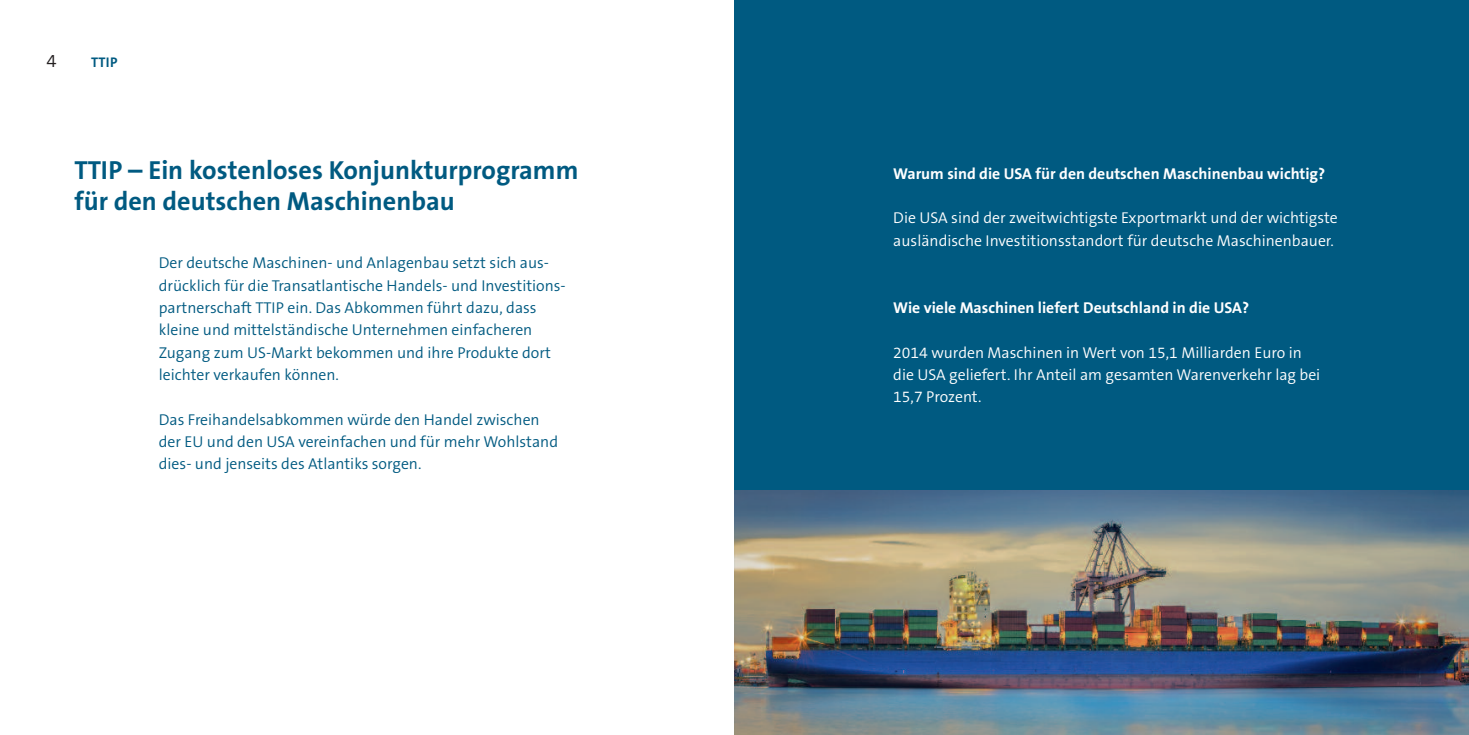
<style>
.page{position:relative;width:1469px;height:735px;background:#fff}
.page>*{position:absolute;margin:0;border:0;box-sizing:border-box;transform-origin:0 0}
.t1{font:700 26.25px/31.5px "The Sans B7";color:#005a81}
.t2{font:300 18.38px "The Sans B4";color:#231f20}
.t3{font:300 15.75px/22.4px "The Sans B4";color:#005a81}
.t4{font:300 15.75px/22.4px "The Sans B4";color:#fff}
.t5{font:700 15.75px "The Sans B7";color:#fff}
.t6{font:700 14px "The Sans B7";color:#005a81}
</style>
<div class="page">
<div style="left:734px;top:0;width:734px;height:734px;background:#005a81"></div>
<img style="left:734px;top:490px;width:734px;height:244px">
<p class="t2" style="left:46px;top:51px;width:12px">4</p>
<p class="t6" style="left:91px;top:55px;width:28px">TTIP</p>
<h1 class="t1" style="left:74px;top:155px;width:505px">TTIP – Ein kostenloses Konjunkturprogramm für den deutschen Maschinenbau</h1>
<p class="t5" style="left:893px;top:165px;width:433px">Warum sind die USA für den deutschen Maschinenbau wichtig?</p>
<p class="t4" style="left:893px;top:207px;width:446px">Die USA sind der zweitwichtigste Exportmarkt und der wichtigste ausländische Investitionsstandort für deutsche Maschinenbauer.</p>
<p class="t3" style="left:159px;top:252px;width:408px">Der deutsche Maschinen- und Anlagenbau setzt sich aus&shy;drücklich für die Transatlantische Handels- und Investitions&shy;partnerschaft TTIP ein. Das Abkommen führt dazu, dass kleine und mittelständische Unternehmen einfacheren Zugang zum US-Markt bekommen und ihre Produkte dort leichter verkaufen können.</p>
<p class="t3" style="left:159px;top:408px;width:401px">Das Freihandelsabkommen würde den Handel zwischen der EU und den USA vereinfachen und für mehr Wohlstand dies- und jenseits des Atlantiks sorgen.</p>
<p class="t5" style="left:893px;top:299px;width:357px">Wie viele Maschinen liefert Deutschland in die USA?</p>
<p class="t4" style="left:893px;top:341px;width:428px">2014 wurden Maschinen in Wert von 15,1 Milliarden Euro in die USA geliefert. Ihr Anteil am gesamten Warenverkehr lag bei<br>15,7 Prozent.</p>
</div>
